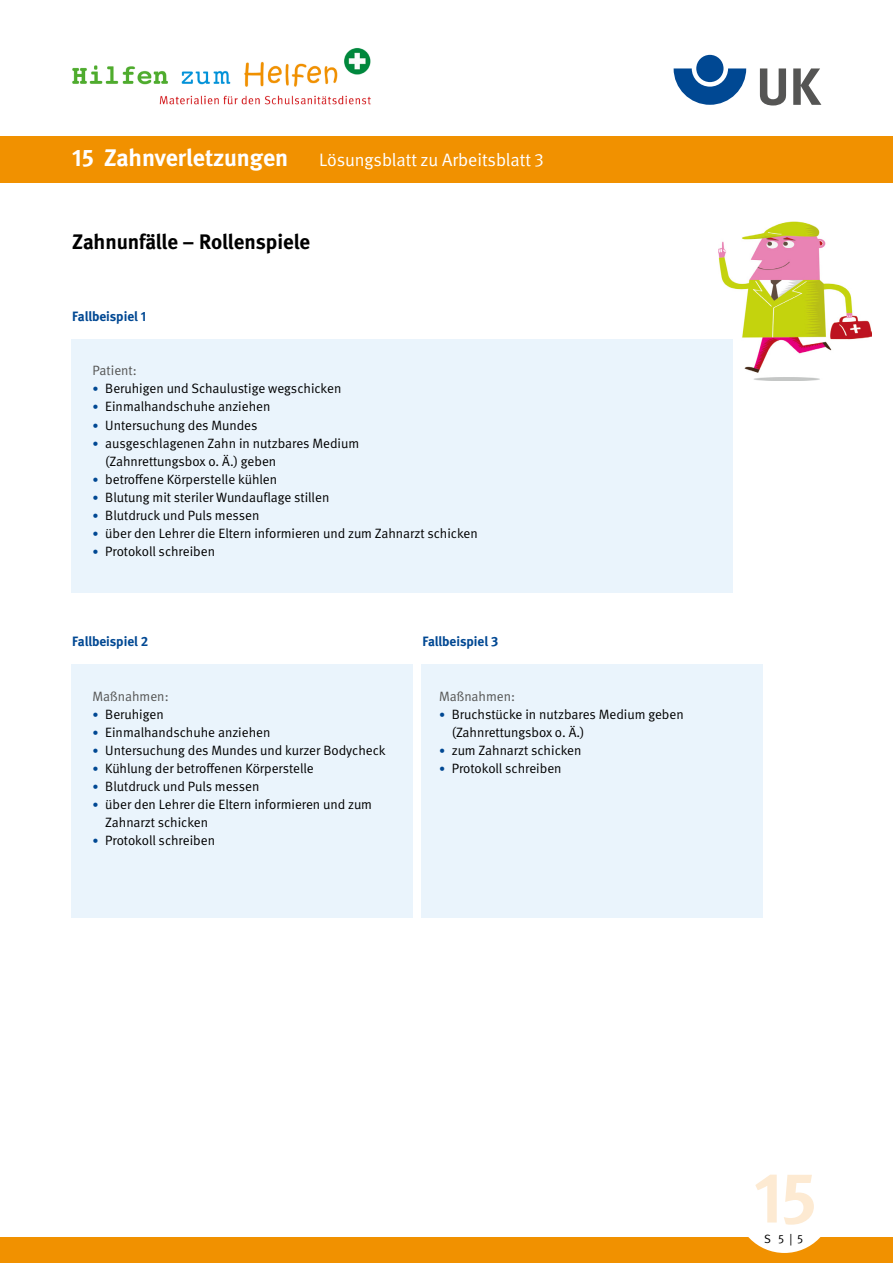
<style>
.page{position:relative;width:893px;height:1263px;background:#fff}
.page>*{position:absolute;margin:0;border:0;box-sizing:border-box;transform-origin:0 0}
.t1{font:700 71.7px "DGUV Meta";color:#fdead2}
.t2{font:700 21px "DGUV Meta";letter-spacing:-.005em;color:#000}
.t3{font:18px "DGUV Meta";letter-spacing:-.005em;color:#fff}
.t4{font:13.5px/18.1px "DGUV Meta";color:#000}
.t5{font:700 13.5px "DGUV Meta";letter-spacing:-.005em;color:#004893}
.t6{font:13.5px "DGUV Meta";color:#555554}
.t7{font:12px "DGUV Meta";color:#000}
.s1{font-weight:700;font-size:24px}
.s2{font-size:12px;color:#004893}
</style>
<div class="page">
<img style="left:718px;top:221px;width:153px;height:160px">
<div style="left:72px;top:339px;width:661px;height:253px;background:#eaf4fc"></div>
<div style="left:72px;top:664px;width:341px;height:254px;background:#eaf4fc"></div>
<div style="left:421px;top:664px;width:341px;height:254px;background:#eaf4fc"></div>
<div style="left:0;top:1237px;width:893px;height:26px;background:#f19100"></div>
<div style="left:0;top:136px;width:893px;height:47px;background:#f19100"></div>
<svg style="left:760px;top:68px;width:26px;height:38px"></svg>
<svg style="left:793px;top:68px;width:28px;height:37px"></svg>
<svg style="left:674px;top:68px;width:72px;height:37px"></svg>
<div style="left:696px;top:55px;width:27px;height:27px;background:#004893;border-radius:50%"></div>
<img style="left:72px;top:48px;width:299px;height:57px">
<div style="left:736px;top:1155px;width:97px;height:98px;background:#fff;border-radius:50%"></div>
<h3 class="t3" style="left:72px;top:150px;width:473px"><span class="s1">15 Zahnverletzungen</span> Lösungsblatt zu Arbeitsblatt 3</h3>
<h2 class="t2" style="left:72px;top:229px;width:239px">Zahnunfälle – Rollenspiele</h2>
<p class="t5" style="left:72px;top:308px;width:76px">Fallbeispiel 1</p>
<p class="t6" style="left:92px;top:363px;width:46px">Patient:</p>
<p class="t4" style="left:92px;top:380px;width:250px"><span class="s2">•</span> Beruhigen und Schaulustige wegschicken</p>
<p class="t4" style="left:92px;top:398px;width:180px"><span class="s2">•</span> Einmalhandschuhe anziehen</p>
<p class="t4" style="left:92px;top:416px;width:166px"><span class="s2">•</span> Untersuchung des Mundes</p>
<p class="t4" style="left:105px;top:434px;width:255px;text-indent:-13px"><span class="s2">•</span> ausgeschlagenen Zahn in nutzbares Medium (Zahnrettungsbox o. Ä.) geben</p>
<p class="t4" style="left:92px;top:470px;width:186px"><span class="s2">•</span> betroffene Körperstelle kühlen</p>
<p class="t4" style="left:92px;top:488px;width:238px"><span class="s2">•</span> Blutung mit steriler Wundauflage stillen</p>
<p class="t4" style="left:92px;top:506px;width:168px"><span class="s2">•</span> Blutdruck und Puls messen</p>
<p class="t4" style="left:92px;top:524px;width:387px"><span class="s2">•</span> über den Lehrer die Eltern informieren und zum Zahnarzt schicken</p>
<p class="t4" style="left:92px;top:543px;width:124px"><span class="s2">•</span> Protokoll schreiben</p>
<p class="t5" style="left:72px;top:634px;width:78px">Fallbeispiel 2</p>
<p class="t5" style="left:422px;top:634px;width:77px">Fallbeispiel 3</p>
<p class="t6" style="left:92px;top:688px;width:78px">Maßnahmen:</p>
<p class="t4" style="left:92px;top:705px;width:73px"><span class="s2">•</span> Beruhigen</p>
<p class="t4" style="left:92px;top:723px;width:180px"><span class="s2">•</span> Einmalhandschuhe anziehen</p>
<p class="t4" style="left:92px;top:741px;width:295px"><span class="s2">•</span> Untersuchung des Mundes und kurzer Bodycheck</p>
<p class="t4" style="left:92px;top:759px;width:223px"><span class="s2">•</span> Kühlung der betroffenen Körperstelle</p>
<p class="t4" style="left:92px;top:777px;width:168px"><span class="s2">•</span> Blutdruck und Puls messen</p>
<p class="t4" style="left:105px;top:796px;width:268px;text-indent:-13px"><span class="s2">•</span> über den Lehrer die Eltern informieren und zum<br>Zahnarzt schicken</p>
<p class="t4" style="left:92px;top:832px;width:124px"><span class="s2">•</span> Protokoll schreiben</p>
<p class="t6" style="left:439px;top:688px;width:78px">Maßnahmen:</p>
<p class="t4" style="left:452px;top:705px;width:234px;text-indent:-13px"><span class="s2">•</span> Bruchstücke in nutzbares Medium geben (Zahnrettungsbox o. Ä.)</p>
<p class="t4" style="left:439px;top:741px;width:144px"><span class="s2">•</span> zum Zahnarzt schicken</p>
<p class="t4" style="left:439px;top:759px;width:124px"><span class="s2">•</span> Protokoll schreiben</p>
<h1 class="t1" style="left:754px;top:1155px;width:64px">15</h1>
<p class="t7" style="left:764px;top:1232px;width:41px">S 5 | 5</p>
</div>
